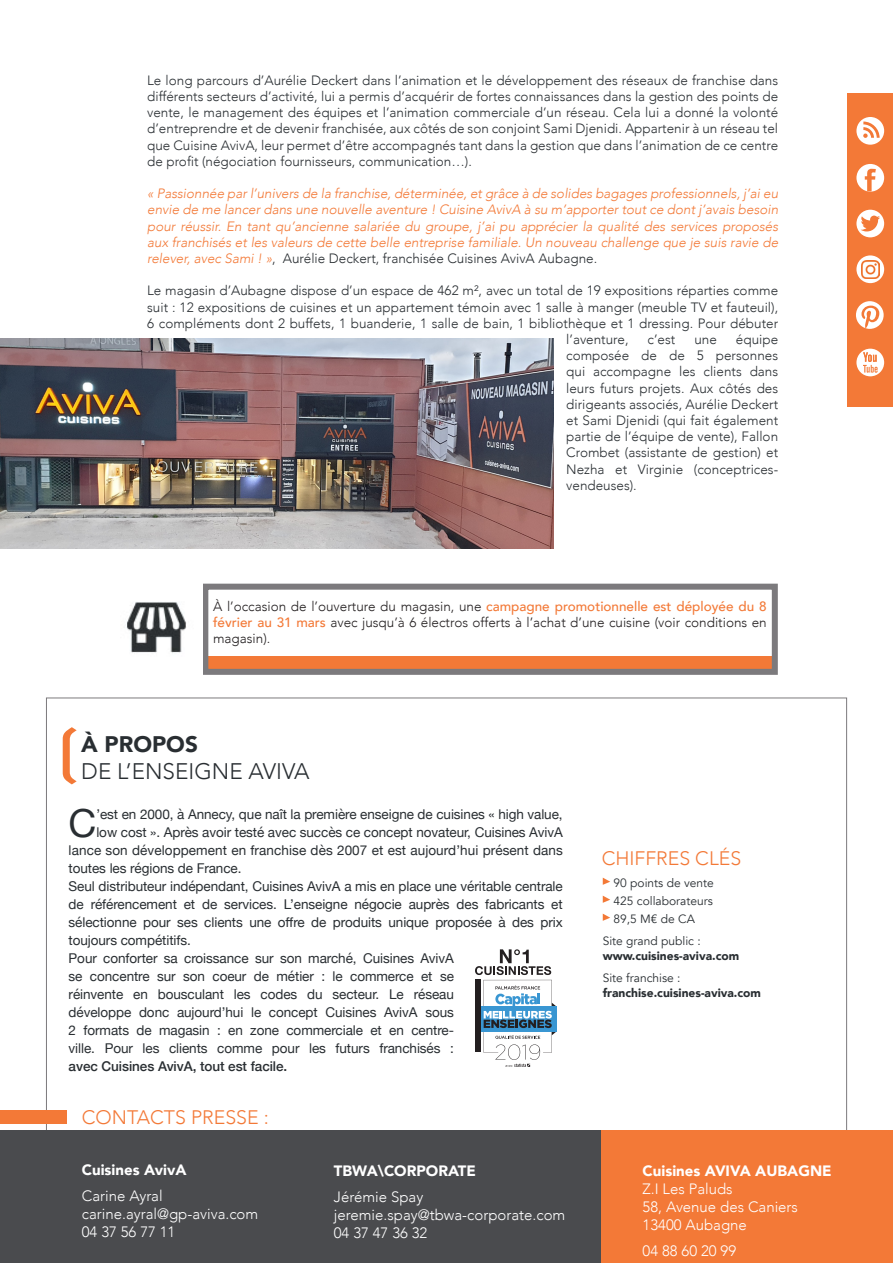
<style>
.page{position:relative;width:893px;height:1263px;background:#fff}
.page>*{position:absolute;margin:0;border:0;box-sizing:border-box;transform-origin:0 0}
.texte{font:38.7px "Helvetica Neue";color:#292e32}
.t1{font:300 22.5px/27px "Avenir";color:#292e32}
.t2{font:300 19.5px "Avenir";color:#f37937}
.t3{font:300 15px/18px "Avenir";color:#fff}
.t4{font:900 15px "Avenir";color:#fff}
.t5{font:300 13.5px/16.2px "Avenir";color:#292e32;text-align:justify}
.texte-2{font:13.5px/18px "Helvetica Neue";letter-spacing:-.005em;color:#292e32;text-align:justify}
.t6{font:italic 300 13.5px/16.2px "Avenir";color:#f37937;text-align:justify}
.t7{font:300 13.5px/16.2px "Avenir";color:#231f20;text-align:justify}
.texte-3{font:12px "Avenir";color:#292e32}
.texte-4{font:900 12px "Avenir";color:#292e32}
.s1{font-style:normal;color:#292e32}
.s2{font-weight:500;color:#f37937}
.s3{font-weight:900}
.s4{font-weight:500}
</style>
<div class="page">
<div style="left:847px;top:94px;width:46px;height:313px;background:#f37937"></div>
<svg style="left:856px;top:255px;width:28px;height:28px"></svg>
<div style="left:206px;top:656px;width:569px;height:13px;background:#f37937"></div>
<div style="left:0;top:1110px;width:67px;height:13px;background:#f37937"></div>
<div style="left:0;top:1130px;width:893px;height:133px;background:#4a4b4e"></div>
<div style="left:602px;top:1130px;width:291px;height:133px;background:#f37937"></div>
<svg style="left:63px;top:727px;width:14px;height:57px"></svg>
<div style="left:856px;top:164px;width:28px;height:28px;background:#fff;border-radius:50%"></div>
<svg style="left:865px;top:169px;width:11px;height:22px"></svg>
<div style="left:856px;top:210px;width:28px;height:27px;background:#fff;border-radius:50%"></div>
<svg style="left:861px;top:216px;width:19px;height:15px"></svg>
<div style="left:856px;top:117px;width:28px;height:28px;background:#fff;border-radius:50%"></div>
<svg style="left:863px;top:122px;width:17px;height:16px"></svg>
<div style="left:856px;top:349px;width:28px;height:27px;background:#fff;border-radius:50%"></div>
<svg style="left:863px;top:352px;width:15px;height:21px"></svg>
<div style="left:202px;top:584px;width:576px;height:91px;border:6px solid #7c7a7d"></div>
<svg style="left:603px;top:878px;width:7px;height:7px"></svg>
<svg style="left:603px;top:896px;width:7px;height:7px"></svg>
<svg style="left:603px;top:914px;width:7px;height:7px"></svg>
<img style="left:861px;top:260px;width:18px;height:18px">
<svg style="left:856px;top:301px;width:28px;height:28px"></svg>
<svg style="left:861px;top:306px;width:18px;height:23px"></svg>
<svg style="left:475px;top:949px;width:81px;height:118px"></svg>
<div style="left:476px;top:980px;width:5px;height:72px;background:#231f20"></div>
<img style="left:126px;top:602px;width:60px;height:51px">
<img style="left:0;top:339px;width:553px;height:210px">
<p class="t5" style="left:147px;top:72px;width:632px">Le long parcours d’Aurélie Deckert dans l’animation et le développement des réseaux de franchise dans différents secteurs d’activité, lui a permis d’acquérir de fortes connaissances dans la gestion des points de vente, le management des équipes et l’animation commerciale d’un réseau. Cela lui a donné la volonté d’entreprendre et de devenir franchisée, aux côtés de son conjoint Sami Djenidi. Appartenir à un réseau tel que Cuisine AvivA, leur permet d’être accompagnés tant dans la gestion que dans l’animation de ce centre de profit (négociation fournisseurs, communication…).</p>
<p class="t6" style="left:147px;top:185px;width:632px">« Passionnée par l’univers de la franchise, déterminée, et grâce à de solides bagages professionnels, j’ai eu envie de me lancer dans une nouvelle aventure ! Cuisine AvivA à su m’apporter tout ce dont j’avais besoin pour réussir. En tant qu’ancienne salariée du groupe, j’ai pu apprécier la qualité des services proposés aux franchisés et les valeurs de cette belle entreprise familiale. Un nouveau challenge que je suis ravie de relever, avec Sami ! »<span class="s1">, Aurélie Deckert, franchisée Cuisines AvivA Aubagne.</span></p>
<p class="t5" style="left:147px;top:283px;width:632px">Le magasin d’Aubagne dispose d’un espace de 462 m², avec un total de 19 expositions réparties comme</p>
<p class="t5" style="left:147px;top:299px;width:632px">suit : 12 expositions de cuisines et un appartement témoin avec 1 salle à manger (meuble TV et fauteuil),</p>
<p class="t5" style="left:147px;top:315px;width:632px">6 compléments dont 2 buffets, 1 buanderie, 1 salle de bain, 1 bibliothèque et 1 dressing. Pour débuter</p>
<p class="t5" style="left:566px;top:331px;width:64px">l’aventure,</p>
<p class="t5" style="left:648px;top:331px;width:29px">c’est</p>
<p class="t5" style="left:694px;top:331px;width:24px">une</p>
<p class="t5" style="left:566px;top:331px;width:213px;text-indent:170px">équipe composée de de 5 personnes qui accompagne les clients dans leurs futurs projets. Aux côtés des dirigeants associés, Aurélie Deckert et Sami Djenidi (qui fait également partie de l’équipe de vente), Fallon Crombet (assistante de gestion) et Nezha et Virginie (conceptrices&shy;vendeuses).</p>
<p class="t7" style="left:213px;top:598px;width:555px">À l’occasion de l’ouverture du magasin, une <span class="s2">campagne promotionnelle est déployée du 8 février au 31 mars</span> avec jusqu’à 6 électros offerts à l’achat d’une cuisine (voir conditions en magasin).</p>
<p class="t1" style="left:81px;top:731px;width:230px"><span class="s3">À PROPOS<br></span>DE L’ENSEIGNE AVIVA</p>
<p class="texte" style="left:69px;top:795px;width:29px">C</p>
<p class="texte-2" style="left:96px;top:806px;width:468px">’est en 2000, à Annecy, que naît la première enseigne de cuisines « high value,</p>
<p class="texte-2" style="left:96px;top:824px;width:468px">low cost ». Après avoir testé avec succès ce concept novateur, Cuisines AvivA</p>
<p class="texte-2" style="left:69px;top:842px;width:496px">lance son développement en franchise dès 2007 et est aujourd’hui présent dans</p>
<p class="texte-2" style="left:69px;top:860px;width:174px">toutes les régions de France.</p>
<p class="texte-2" style="left:69px;top:878px;width:496px">Seul distributeur indépendant, Cuisines AvivA a mis en place une véritable centrale de référencement et de services. L’enseigne négocie auprès des fabricants et sélectionne pour ses clients une offre de produits unique proposée à des prix toujours compétitifs.</p>
<p class="texte-2" style="left:69px;top:950px;width:387px">Pour conforter sa croissance sur son marché, Cuisines AvivA se concentre sur son coeur de métier : le commerce et se réinvente en bousculant les codes du secteur. Le réseau développe donc aujourd’hui le concept Cuisines AvivA sous 2 formats de magasin : en zone commerciale et en centre&shy;ville. Pour les clients comme pour les futurs franchisés : <span class="s4">avec Cuisines AvivA, tout est facile.</span></p>
<p class="t2" style="left:82px;top:1105px;width:188px">CONTACTS PRESSE :</p>
<p class="t4" style="left:82px;top:1157px;width:106px">Cuisines AvivA</p>
<p class="t3" style="left:82px;top:1187px;width:82px">Carine Ayral</p>
<p class="t3" style="left:82px;top:1205px;width:178px">carine.ayral@gp-aviva.com<br>04 37 56 77 11</p>
<p class="t4" style="left:334px;top:1158px;width:144px">TBWA\CORPORATE</p>
<p class="t3" style="left:334px;top:1188px;width:91px">Jérémie Spay</p>
<p class="t3" style="left:334px;top:1206px;width:233px">jeremie.spay@tbwa-corporate.com<br>04 37 47 36 32</p>
<p class="t2" style="left:602px;top:847px;width:141px">CHIFFRES CLÉS</p>
<p class="texte-3" style="left:614px;top:876px;width:102px">90 points de vente</p>
<p class="texte-3" style="left:614px;top:894px;width:101px">425 collaborateurs</p>
<p class="texte-3" style="left:614px;top:912px;width:83px">89,5 M€ de CA</p>
<p class="texte-3" style="left:603px;top:934px;width:99px">Site grand public :</p>
<p class="texte-4" style="left:603px;top:946px;width:138px">www.cuisines-aviva.com</p>
<p class="texte-3" style="left:603px;top:971px;width:79px">Site franchise :</p>
<p class="texte-4" style="left:603px;top:983px;width:160px">franchise.cuisines-aviva.com</p>
<p class="t3" style="left:643px;top:1162px;width:191px"><span class="s3">Cuisines AVIVA AUBAGNE<br></span>Z.I Les Paluds<br>58, Avenue des Caniers<br>13400 Aubagne</p>
<p class="t3" style="left:643px;top:1242px;width:95px">04 88 60 20 99</p>
</div>
